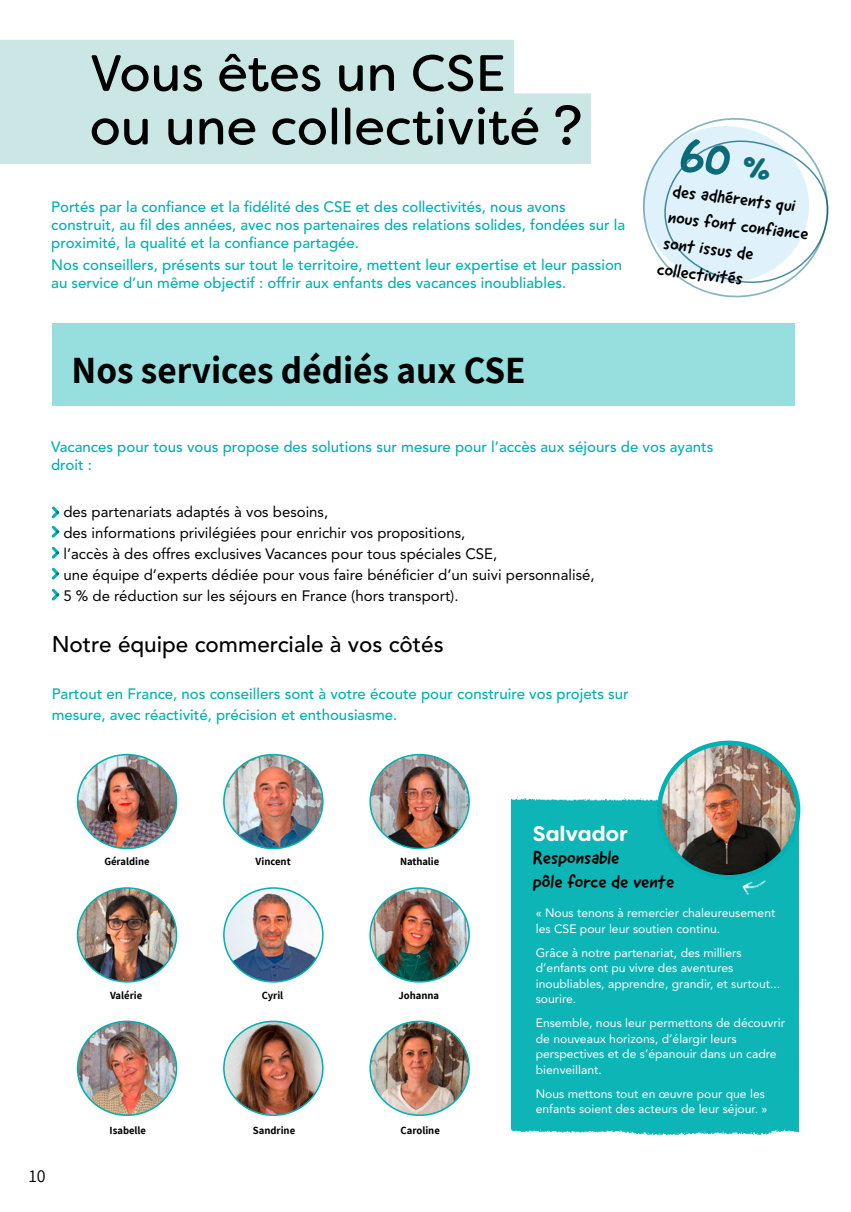
<style>
.page{position:relative;width:851px;height:1212px;background:#fff}
.page>*{position:absolute;margin:0;border:0;box-sizing:border-box;transform-origin:0 0}
.t1{font:51px/53.6px "Filson Soft";color:#000}
.t2{font:700 37.5px "Assistant";color:#000}
.t3{font:500 22.5px "Avenir LT Std";color:#000}
.t4{font:700 21.15px "Filson Soft";color:#fff}
.t5{font:18.3px/23.9px "Good Dog New";color:#000}
.t6{font:18px/26.4px "Good Dog New";color:#000}
.t7{font:18px "Assistant";color:#000}
.t8{font:500 15px/18px "Avenir LT Std";color:#00b1b2}
.t9{font:15px/21px "Avenir LT Std";color:#000}
.t10{font:12.15px/15.5px "Avenir LT Std";color:#fff}
.t11{font:700 10.65px "Assistant";color:#000}
.s1{font-size:55.5px}
.s2{font-size:12px}
</style>
<div class="page">
<div style="left:52px;top:323px;width:742px;height:82px;background:#97dfdf"></div>
<div style="left:0;top:40px;width:514px;height:70px;background:#cae7e6"></div>
<div style="left:0;top:93px;width:591px;height:71px;background:#cae7e6"></div>
<div style="left:511px;top:794px;width:287px;height:341px;background:#0db5b6"></div>
<svg style="left:740px;top:877px;width:28px;height:21px"></svg>
<img style="left:659px;top:743px;width:139px;height:134px">
<div style="left:657px;top:741px;width:143px;height:138px;border:4px solid #00b2b3;border-radius:50%"></div>
<svg style="left:51px;top:506px;width:9px;height:95px"></svg>
<img style="left:371px;top:755px;width:98px;height:93px">
<div style="left:369px;top:754px;width:101px;height:95px;border:2px solid #00b1b2;border-radius:50%"></div>
<img style="left:224px;top:755px;width:99px;height:93px">
<div style="left:223px;top:754px;width:100px;height:95px;border:2px solid #00b1b2;border-radius:50%"></div>
<img style="left:78px;top:755px;width:98px;height:93px">
<div style="left:77px;top:754px;width:100px;height:95px;border:2px solid #00b1b2;border-radius:50%"></div>
<img style="left:370px;top:888px;width:99px;height:94px">
<div style="left:369px;top:887px;width:101px;height:95px;border:2px solid #00b1b2;border-radius:50%"></div>
<img style="left:224px;top:888px;width:99px;height:94px">
<div style="left:223px;top:887px;width:100px;height:95px;border:2px solid #00b1b2;border-radius:50%"></div>
<img style="left:78px;top:888px;width:98px;height:94px">
<div style="left:77px;top:887px;width:100px;height:95px;border:2px solid #00b1b2;border-radius:50%"></div>
<img style="left:372px;top:1023px;width:97px;height:92px">
<div style="left:369px;top:1020px;width:101px;height:96px;border:2px solid #00b1b2;border-radius:50%"></div>
<img style="left:224px;top:1023px;width:99px;height:92px">
<div style="left:223px;top:1020px;width:100px;height:96px;border:2px solid #00b1b2;border-radius:50%"></div>
<img style="left:78px;top:1023px;width:98px;height:92px">
<div style="left:77px;top:1020px;width:100px;height:96px;border:2px solid #00b1b2;border-radius:50%"></div>
<svg style="left:643px;top:118px;width:186px;height:180px"></svg>
<h1 class="t1" style="left:90px;top:46px;width:494px">Vous êtes un CSE<br>ou une collectivité <span class="s1">?</span></h1>
<p class="t8" style="left:51px;top:198px;width:575px">Portés par la confiance et la fidélité des CSE et des collectivités, nous avons construit, au fil des années, avec nos partenaires des relations solides, fondées sur la proximité, la qualité et la confiance partagée.</p>
<p class="t8" style="left:51px;top:256px;width:572px">Nos conseillers, présents sur tout le territoire, mettent leur expertise et leur passion au service d’un même objectif : offrir aux enfants des vacances inoubliables.</p>
<h2 class="t2" style="left:72px;top:345px;width:455px">Nos services dédiés aux CSE</h2>
<p class="t6" style="left:668px;top:177px;width:147px;text-indent:6px;rotate:7deg">des adhérents qui nous font confiance sont issus de collectivités</p>
<p class="t8" style="left:51px;top:438px;width:663px">Vacances pour tous vous propose des solutions sur mesure pour l’accès aux séjours de vos ayants droit :</p>
<p class="t9" style="left:63px;top:501px;width:532px">des partenariats adaptés à vos besoins,<br>des informations privilégiées pour enrichir vos propositions,<br>l’accès à des offres exclusives Vacances pour tous spéciales CSE,<br>une équipe d’experts dédiée pour vous faire bénéficier d’un suivi personnalisé, 5 % de réduction sur les séjours en France (hors transport).</p>
<h3 class="t3" style="left:52px;top:632px;width:393px">Notre équipe commerciale à vos côtés</h3>
<p class="t8" style="left:52px;top:683px;width:578px;line-height:21px">Partout en France, nos conseillers sont à votre écoute pour construire vos projets sur mesure, avec réactivité, précision et enthousiasme.</p>
<p class="t7" style="left:29px;top:1163px;width:18px">10</p>
<p class="t11" style="left:104px;top:854px;width:47px">Géraldine</p>
<p class="t11" style="left:255px;top:854px;width:37px">Vincent</p>
<p class="t11" style="left:400px;top:854px;width:41px">Nathalie</p>
<p class="t11" style="left:110px;top:988px;width:34px">Valérie</p>
<p class="t11" style="left:262px;top:988px;width:23px">Cyril</p>
<p class="t11" style="left:398px;top:988px;width:42px">Johanna</p>
<p class="t11" style="left:110px;top:1123px;width:38px">Isabelle</p>
<p class="t11" style="left:253px;top:1123px;width:44px">Sandrine</p>
<p class="t11" style="left:400px;top:1123px;width:41px">Caroline</p>
<h3 class="t4" style="left:533px;top:819px;width:96px">Salvador</h3>
<p class="t5" style="left:533px;top:846px;width:143px">Responsable<br>pôle force de vente</p>
<p class="t10" style="left:535px;top:905px;width:241px"><span class="s2">«</span> Nous tenons à remercier chaleureusement les CSE pour leur soutien continu.</p>
<p class="t10" style="left:535px;top:945px;width:246px">Grâce à notre partenariat, des milliers d’enfants ont pu vivre des aventures inoubliables, apprendre, grandir, et surtout... sourire.</p>
<p class="t10" style="left:535px;top:1015px;width:250px">Ensemble, nous leur permettons de découvrir de nouveaux horizons, d’élargir leurs perspectives et de s’épanouir dans un cadre bienveillant.</p>
<p class="t10" style="left:535px;top:1086px;width:233px">Nous mettons tout en œuvre pour que les enfants soient des acteurs de leur séjour. <span class="s2">»</span></p>
</div>
